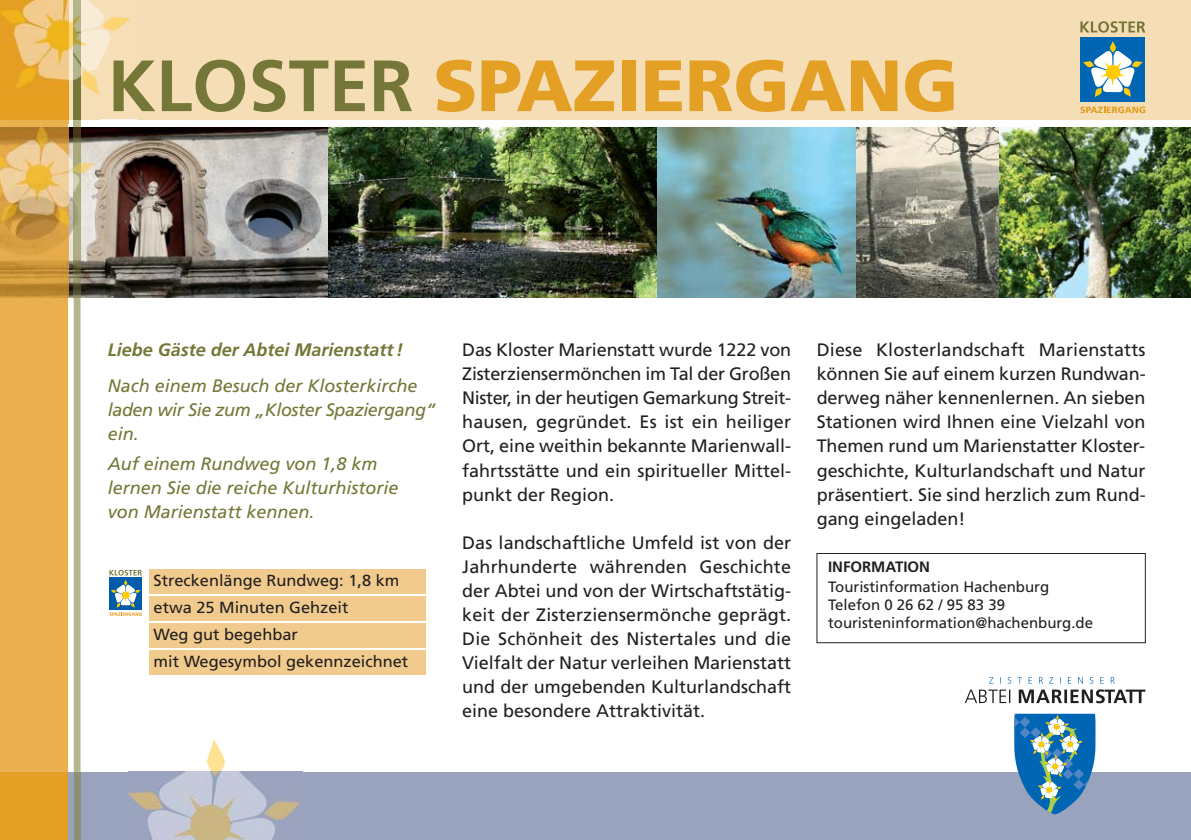
<style>
.page{position:relative;width:1191px;height:840px;background:#fff}
.page>*{position:absolute;margin:0;border:0;box-sizing:border-box;transform-origin:0 0}
.t1{font:900 72.4px "Frutiger";color:#e4a025}
.t2{font:18px/24px "Frutiger";color:#231f20;text-align:justify}
.t3{font:italic 18px/24px "Frutiger";color:#747737}
.t4{font:italic 700 18px "Frutiger";color:#747737}
.t5{font:16px/27px "Frutiger";color:#231f20}
.t6{font:15px/18px "Frutiger";color:#231f20}
.t7{font:700 15px "Frutiger";color:#231f20}
.s1{font-weight:700;color:#747737}
</style>
<div class="page">
<img style="left:68px;top:128px;width:261px;height:170px">
<div style="left:0;top:0;width:1191px;height:119px;background:#f5ddb6"></div>
<div style="left:0;top:771px;width:1191px;height:68px;background:#9aa3be"></div>
<div style="left:0;top:298px;width:68px;height:473px;background:#eab04f"></div>
<img style="left:0;top:123px;width:68px;height:175px">
<svg style="left:74px;top:298px;width:7px;height:473px;background:#b9ba92"></svg>
<img style="left:74px;top:232px;width:7px;height:66px">
<div style="left:74px;top:771px;width:7px;height:68px;background:#8c9077"></div>
<svg style="left:1014px;top:713px;width:81px;height:100px"></svg>
<svg style="left:989px;top:677px;width:125px;height:6px"></svg>
<svg style="left:965px;top:689px;width:180px;height:14px"></svg>
<div style="left:0;top:771px;width:68px;height:68px;background:#e4a025"></div>
<img style="left:998px;top:128px;width:193px;height:170px">
<img style="left:329px;top:128px;width:329px;height:170px">
<img style="left:658px;top:128px;width:198px;height:170px">
<svg style="left:856px;top:128px;width:142px;height:170px;background:#8b887c"></svg>
<img style="left:128px;top:739px;width:173px;height:100px">
<div style="left:816px;top:553px;width:329px;height:89px;border:1px solid #231f20"></div>
<svg style="left:109px;top:569px;width:33px;height:46px"></svg>
<div style="left:149px;top:569px;width:277px;height:24px;background:#f0cb8d"></div>
<div style="left:149px;top:595px;width:277px;height:25px;background:#f0cb8d"></div>
<div style="left:149px;top:623px;width:277px;height:24px;background:#f0cb8d"></div>
<div style="left:149px;top:650px;width:277px;height:25px;background:#f0cb8d"></div>
<svg style="left:1080px;top:21px;width:65px;height:12px"></svg>
<svg style="left:1080px;top:106px;width:65px;height:7px"></svg>
<div style="left:1080px;top:37px;width:65px;height:65px;background:#0066b3"></div>
<svg style="left:1083px;top:41px;width:59px;height:56px"></svg>
<img style="left:81px;top:128px;width:19px;height:104px">
<img style="left:68px;top:128px;width:13px;height:104px">
<img style="left:81px;top:0;width:55px;height:120px">
<img style="left:0;top:0;width:81px;height:118px">
<img style="left:114px;top:60px;width:22px;height:52px">
<img style="left:0;top:118px;width:68px;height:5px">
<svg style="left:68px;top:118px;width:32px;height:10px"></svg>
<h1 class="t1" style="left:108px;top:57px;width:852px"><span class="s1">KLOSTER</span> SPAZIERGANG</h1>
<p class="t4" style="left:108px;top:342px;width:297px">Liebe Gäste der Abtei Marienstatt !</p>
<p class="t3" style="left:108px;top:374px;width:329px">Nach einem Besuch der Klosterkirche laden wir Sie zum „Kloster Spaziergang“ ein.</p>
<p class="t3" style="left:108px;top:452px;width:292px">Auf einem Rundweg von 1,8 km lernen Sie die reiche Kulturhistorie von Marienstatt kennen.</p>
<p class="t5" style="left:153px;top:567px;width:256px">Streckenlänge Rundweg: 1,8 km etwa 25 Minuten Gehzeit<br>Weg gut begehbar<br>mit Wegesymbol gekennzeichnet</p>
<p class="t2" style="left:462px;top:339px;width:330px">Das Kloster Marienstatt wurde 1222 von Zisterziensermönchen im Tal der Großen Nister, in der heutigen Gemarkung Streit&shy;hausen, gegründet. Es ist ein heiliger Ort, eine weithin bekannte Marienwall&shy;fahrtsstätte und ein spiritueller Mittel&shy;punkt der Region.</p>
<p class="t2" style="left:462px;top:531px;width:330px">Das landschaftliche Umfeld ist von der Jahrhunderte währenden Geschichte der Abtei und von der Wirtschaftstätig&shy;keit der Zisterziensermönche geprägt.<br>Die Schönheit des Nistertales und die Vielfalt der Natur verleihen Marienstatt und der umgebenden Kulturlandschaft eine besondere Attraktivität.</p>
<p class="t2" style="left:816px;top:339px;width:330px">Diese Klosterlandschaft Marienstatts können Sie auf einem kurzen Rundwan&shy;derweg näher kennenlernen. An sieben Stationen wird Ihnen eine Vielzahl von Themen rund um Marienstatter Kloster&shy;geschichte, Kulturlandschaft und Natur präsentiert. Sie sind herzlich zum Rund&shy;gang eingeladen!</p>
<p class="t7" style="left:828px;top:560px;width:104px">INFORMATION</p>
<p class="t6" style="left:828px;top:579px;width:267px">Touristinformation Hachenburg<br>Telefon 0 26 62 / 95 83 39 touristeninformation@hachenburg.de</p>
</div>
